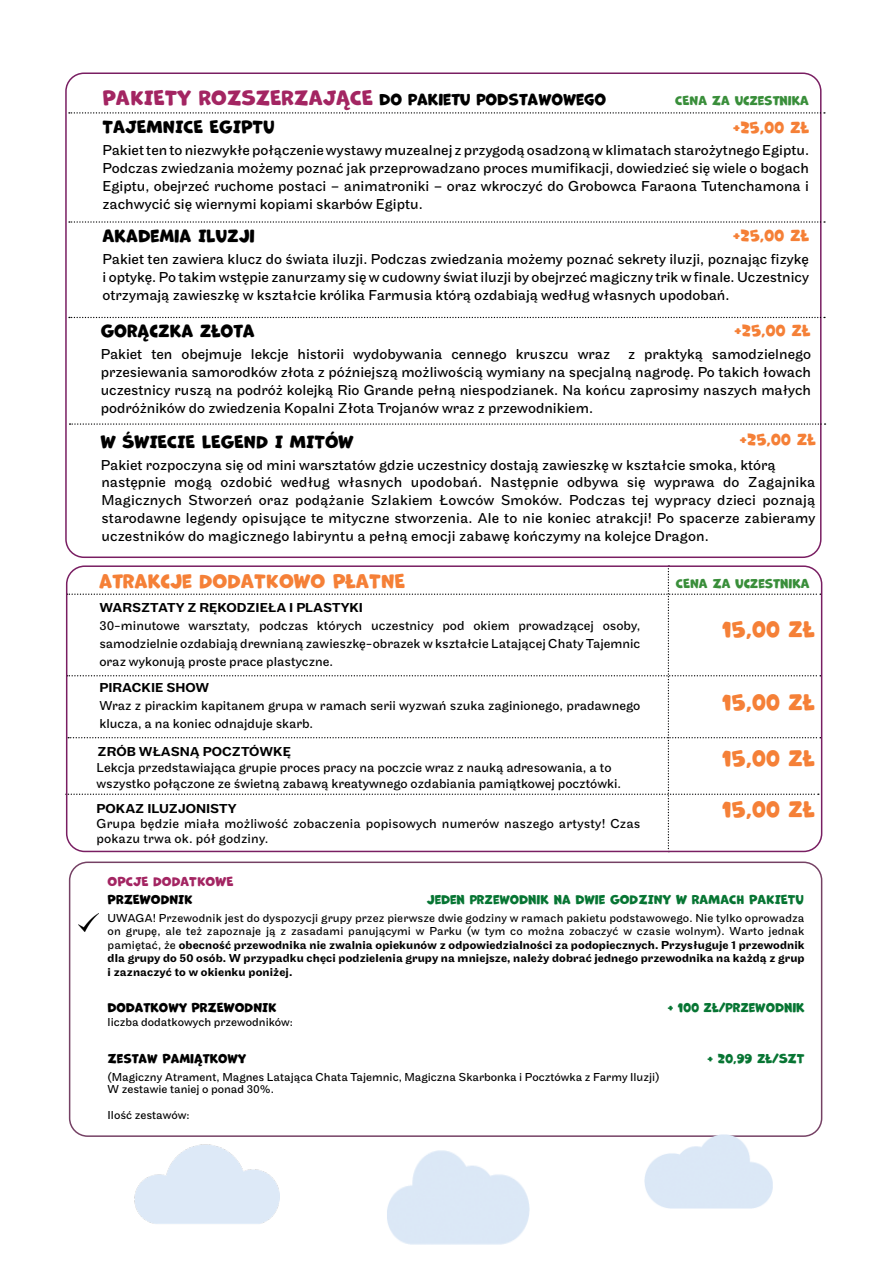
<style>
.page{position:relative;width:893px;height:1263px;background:#fff}
.page>*{position:absolute;margin:0;border:0;box-sizing:border-box;transform-origin:0 0}
.t1{font:21px "Marvin Round";color:#f58037}
.t2{font:18.3px "Marvin Round";color:#f58037}
.t3{font:16.5px "Marvin Round";color:#000}
.t4{font:15px/18px "Maple";color:#000;text-align:justify}
.t5{font:15px "Marvin Round";color:#000}
.t6{font:15px "Marvin Round";color:#f58037}
.t7{font:13.5px/18px "Maple";color:#000}
.t8{font:500 13.5px "Maple";color:#000}
.t9{font:500 12px/13.5px "Maple";letter-spacing:.01em;color:#000;text-align:justify}
.t10{font:12px/12.6px "Maple";color:#000}
.t11{font:12px "Marvin Round";color:#077533}
.t12{font:12px "Marvin Round";color:#000}
.t13{font:12px "Marvin Round";color:#398e3a}
.t14{font:12px "Marvin Round";color:#a32562}
.s1{font-size:19.2px;color:#a32562}
.s2{font-weight:400}
</style>
<div class="page">
<div style="left:69px;top:861px;width:753px;height:276px;border:2px solid #754164;border-radius:18px"></div>
<img style="left:387px;top:1150px;width:142px;height:94px">
<img style="left:79px;top:913px;width:20px;height:18px">
<svg style="left:69px;top:112px;width:756px;height:2px"></svg>
<svg style="left:69px;top:221px;width:756px;height:2px"></svg>
<svg style="left:69px;top:317px;width:756px;height:1px"></svg>
<svg style="left:70px;top:423px;width:755px;height:2px"></svg>
<svg style="left:66px;top:568px;width:755px;height:284px"></svg>
<div style="left:66px;top:565px;width:756px;height:287px;border:2px solid #791e62;border-radius:18px"></div>
<img style="left:645px;top:1134px;width:143px;height:74px">
<img style="left:134px;top:1144px;width:145px;height:80px">
<p class="t5" style="left:102px;top:91px;width:505px"><span class="s1">PAKIETY ROZSZERZAJĄCE</span> DO PAKIETU PODSTAWOWEGO</p>
<p class="t13" style="left:675px;top:94px;width:135px">CENA ZA UCZESTNIKA</p>
<p class="t3" style="left:102px;top:118px;width:174px">TAJEMNICE EGIPTU</p>
<p class="t6" style="left:733px;top:119px;width:77px">+25,00 ZŁ</p>
<p class="t4" style="left:102px;top:142px;width:708px">Pakiet ten to niezwykłe połączenie wystawy muzealnej z przygodą osadzoną w klimatach starożytnego Egiptu.<br>Podczas zwiedzania możemy poznać jak przeprowadzano proces mumifikacji, dowiedzieć się wiele o bogach Egiptu, obejrzeć ruchome postaci – animatroniki – oraz wkroczyć do Grobowca Faraona Tutenchamona i zachwycić się wiernymi kopiami skarbów Egiptu.</p>
<p class="t3" style="left:102px;top:226px;width:154px">AKADEMIA ILUZJI</p>
<p class="t4" style="left:102px;top:251px;width:708px">Pakiet ten zawiera klucz do świata iluzji. Podczas zwiedzania możemy poznać sekrety iluzji, poznając fizykę i optykę. Po takim wstępie zanurzamy się w cudowny świat iluzji by obejrzeć magiczny trik w finale. Uczestnicy otrzymają zawieszkę w kształcie królika Farmusia którą ozdabiają według własnych upodobań.</p>
<p class="t6" style="left:733px;top:227px;width:77px">+25,00 ZŁ</p>
<p class="t3" style="left:101px;top:322px;width:156px">GORĄCZKA ZŁOTA</p>
<p class="t6" style="left:735px;top:322px;width:77px">+25,00 ZŁ</p>
<p class="t4" style="left:101px;top:346px;width:712px">Pakiet ten obejmuje lekcje historii wydobywania cennego kruszcu wraz z praktyką samodzielnego przesiewania samorodków złota z późniejszą możliwością wymiany na specjalną nagrodę. Po takich łowach uczestnicy ruszą na podróż kolejką Rio Grande pełną niespodzianek. Na końcu zaprosimy naszych małych podróżników do zwiedzenia Kopalni Złota Trojanów wraz z przewodnikiem.</p>
<p class="t3" style="left:101px;top:432px;width:254px">W ŚWIECIE LEGEND I MITÓW</p>
<p class="t4" style="left:101px;top:457px;width:676px">Pakiet rozpoczyna się od mini warsztatów gdzie uczestnicy dostają zawieszkę w kształcie smoka, którą</p>
<p class="t6" style="left:740px;top:431px;width:77px">+25,00 ZŁ</p>
<p class="t4" style="left:101px;top:473px;width:715px">następnie mogą ozdobić według własnych upodobań. Następnie odbywa się wyprawa do Zagajnika Magicznych Stworzeń oraz podążanie Szlakiem Łowców Smoków. Podczas tej wypracy dzieci poznają starodawne legendy opisujące te mityczne stworzenia. Ale to nie koniec atrakcji! Po spacerze zabieramy uczestników do magicznego labiryntu a pełną emocji zabawę kończymy na kolejce Dragon.</p>
<p class="t2" style="left:99px;top:571px;width:307px">ATRAKCJE DODATKOWO PŁATNE</p>
<p class="t13" style="left:676px;top:577px;width:135px">CENA ZA UCZESTNIKA</p>
<p class="t8" style="left:99px;top:599px;width:265px">WARSZTATY Z RĘKODZIEŁA I PLASTYKI</p>
<p class="t7" style="left:99px;top:616px;width:542px;text-align:justify">30-minutowe warsztaty, podczas których uczestnicy pod okiem prowadzącej osoby, samodzielnie ozdabiają drewnianą zawieszkę-obrazek w kształcie Latającej Chaty Tajemnic oraz wykonują proste prace plastyczne.</p>
<p class="t8" style="left:99px;top:680px;width:111px">PIRACKIE SHOW</p>
<p class="t7" style="left:99px;top:697px;width:542px">Wraz z pirackim kapitanem grupa w ramach serii wyzwań szuka zaginionego, pradawnego klucza, a na koniec odnajduje skarb.</p>
<h1 class="t1" style="left:722px;top:617px;width:94px">15,00 ZŁ</h1>
<h1 class="t1" style="left:722px;top:690px;width:94px">15,00 ZŁ</h1>
<p class="t8" style="left:98px;top:744px;width:195px">ZRÓB WŁASNĄ POCZTÓWKĘ</p>
<p class="t7" style="left:96px;top:760px;width:526px;line-height:16px">Lekcja przedstawiająca grupie proces pracy na poczcie wraz z nauką adresowania, a to wszystko połączone ze świetną zabawą kreatywnego ozdabiania pamiątkowej pocztówki.</p>
<p class="t8" style="left:96px;top:800px;width:142px">POKAZ ILUZJONISTY</p>
<p class="t7" style="left:96px;top:816px;width:545px;line-height:15px">Grupa będzie miała możliwość zobaczenia popisowych numerów naszego artysty! Czas pokazu trwa ok. pół godziny.</p>
<h1 class="t1" style="left:722px;top:747px;width:94px">15,00 ZŁ</h1>
<h1 class="t1" style="left:722px;top:797px;width:94px">15,00 ZŁ</h1>
<p class="t14" style="left:108px;top:874px;width:127px">OPCJE DODATKOWE</p>
<p class="t12" style="left:108px;top:893px;width:87px">PRZEWODNIK</p>
<p class="t11" style="left:427px;top:893px;width:379px">JEDEN PRZEWODNIK NA DWIE GODZINY W RAMACH PAKIETU</p>
<p class="t9" style="left:108px;top:911px;width:698px"><span class="s2">UWAGA! Przewodnik jest do dyspozycji grupy przez pierwsze dwie godziny w ramach pakietu podstawowego. Nie tylko oprowadza on grupę, ale też zapoznaje ją z zasadami panującymi w Parku (w tym co można zobaczyć w czasie wolnym). Warto jednak pamiętać, że</span> obecność przewodnika nie zwalnia opiekunów z odpowiedzialności za podopiecznych. Przysługuje 1 przewodnik dla grupy do 50 osób. W przypadku chęci podzielenia grupy na mniejsze, należy dobrać jednego przewodnika na każdą z grup i zaznaczyć to w okienku poniżej.</p>
<p class="t12" style="left:108px;top:1001px;width:171px">DODATKOWY PRZEWODNIK</p>
<p class="t11" style="left:668px;top:1001px;width:138px">+ 100 ZŁ/PRZEWODNIK</p>
<p class="t10" style="left:108px;top:1016px;width:187px">liczba dodatkowych przewodników:</p>
<p class="t12" style="left:108px;top:1051px;width:140px">ZESTAW PAMIĄTKOWY</p>
<p class="t11" style="left:707px;top:1051px;width:99px">+ 20,99 ZŁ/SZT</p>
<p class="t10" style="left:108px;top:1071px;width:553px">(Magiczny Atrament, Magnes Latająca Chata Tajemnic, Magiczna Skarbonka i Pocztówka z Farmy Iluzji)<br>W zestawie taniej o ponad 30%.</p>
<p class="t10" style="left:108px;top:1108px;width:83px">Ilość zestawów:</p>
</div>
